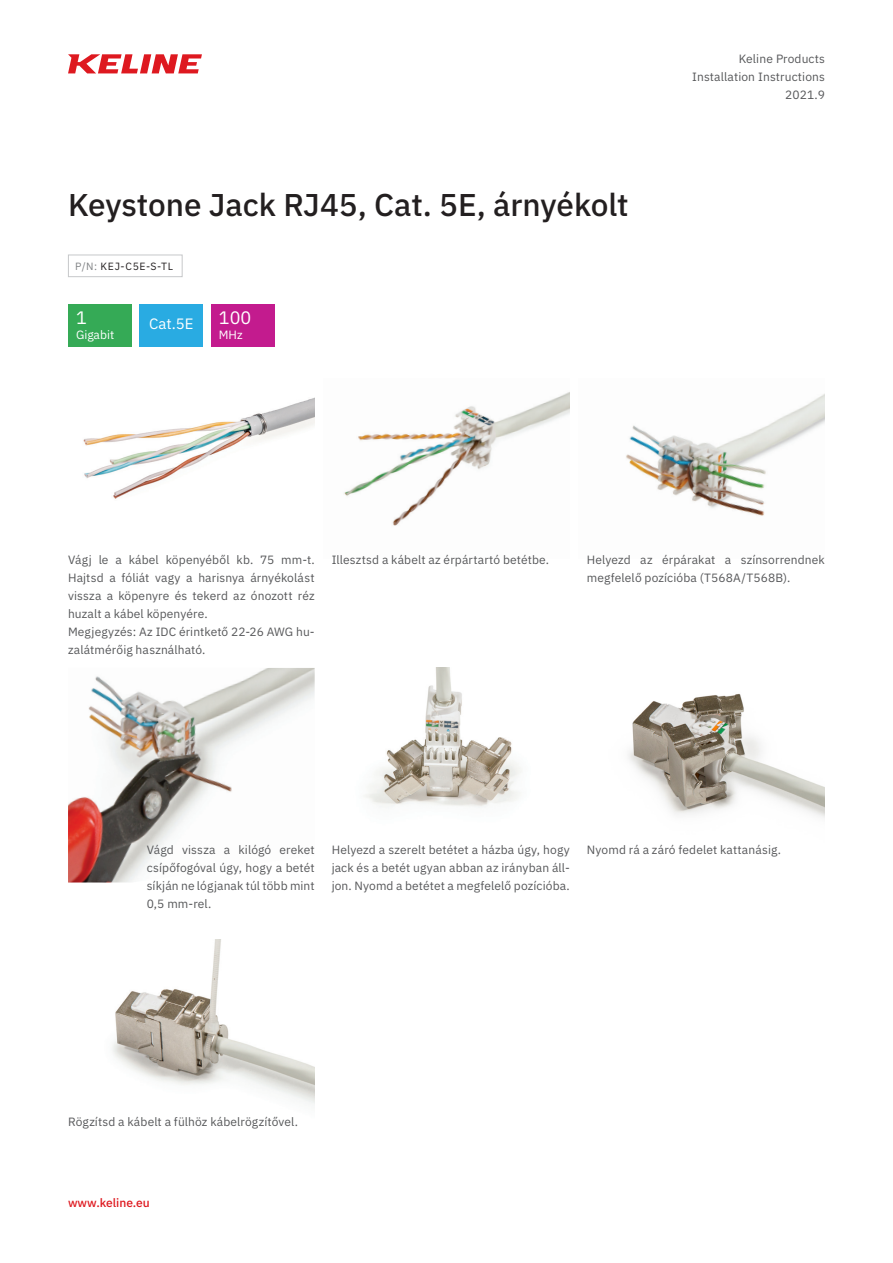
<style>
.page{position:relative;width:893px;height:1263px;background:#fff}
.page>*{position:absolute;margin:0;border:0;box-sizing:border-box;transform-origin:0 0}
.t1{font:500 31.5px "IBM Plex Sans";color:#231f20}
.t2{font:18px "IBM Plex Sans";color:#fff}
.t3{font:15px "IBM Plex Sans";color:#fff}
.TXT_8pt{font:12px/18px "IBM Plex Sans";letter-spacing:.01em;color:#57585a;text-align:justify}
.t4{font:500 12px "IBM Plex Sans";color:#de1920}
.t5{font:12px "IBM Plex Sans";color:#fff}
.Product_Code{font:10.5px "IBM Plex Sans";letter-spacing:.065em;color:#231f20}
.s1{color:#808285}
</style>
<div class="page">
<div style="left:68px;top:255px;width:115px;height:22px;border:1px solid #c7c8ca"></div>
<svg style="left:68px;top:54px;width:134px;height:19px"></svg>
<div style="left:68px;top:304px;width:64px;height:42px;background:#35aa56"></div>
<div style="left:139px;top:304px;width:64px;height:42px;background:#29abe2"></div>
<div style="left:211px;top:304px;width:64px;height:42px;background:#c31b8e"></div>
<img style="left:112px;top:940px;width:203px;height:164px">
<img style="left:626px;top:393px;width:199px;height:123px">
<img style="left:83px;top:397px;width:232px;height:102px">
<img style="left:344px;top:392px;width:226px;height:134px">
<img style="left:628px;top:693px;width:197px;height:125px">
<img style="left:68px;top:668px;width:247px;height:214px">
<img style="left:365px;top:668px;width:156px;height:140px">
<h1 class="t1" style="left:68px;top:180px;width:562px">Keystone Jack RJ45, Cat. 5E, árnyékolt</h1>
<p class="Product_Code" style="left:75px;top:258px;width:100px"><span class="s1">P/N:</span> KEJ-C5E-S-TL</p>
<p class="t2" style="left:76px;top:304px;width:12px">1</p>
<p class="t5" style="left:76px;top:326px;width:40px">Gigabit</p>
<p class="t3" style="left:149px;top:313px;width:46px">Cat.5E</p>
<p class="t2" style="left:219px;top:304px;width:34px">100</p>
<p class="t5" style="left:219px;top:326px;width:25px">MHz</p>
<p class="TXT_8pt" style="left:739px;top:49px;width:88px">Keline Products</p>
<p class="TXT_8pt" style="left:692px;top:67px;width:134px">Installation Instructions</p>
<p class="TXT_8pt" style="left:785px;top:85px;width:41px">2021.9</p>
<p class="TXT_8pt" style="left:68px;top:549px;width:248px">Vágj le a kábel köpenyéből kb. 75 mm-t.<br>Hajtsd a fóliát vagy a harisnya árnyékolást vissza a köpenyre és tekerd az ónozott réz huzalt a kábel köpenyére.</p>
<p class="TXT_8pt" style="left:68px;top:621px;width:248px">Megjegyzés: Az IDC érintkető 22-26 AWG hu&shy;zalátmérőig használható.</p>
<p class="TXT_8pt" style="left:332px;top:549px;width:219px">Illesztsd a kábelt az érpártartó betétbe.</p>
<p class="TXT_8pt" style="left:587px;top:549px;width:240px">Helyezd az érpárakat a színsorrendnek megfelelő pozícióba (T568A/T568B).</p>
<p class="TXT_8pt" style="left:147px;top:839px;width:169px">Vágd vissza a kilógó ereket csípőfogóval úgy, hogy a betét síkján ne lógjanak túl több mint</p>
<p class="TXT_8pt" style="left:147px;top:893px;width:66px">0,5 mm-rel.</p>
<p class="TXT_8pt" style="left:332px;top:839px;width:240px">Helyezd a szerelt betétet a házba úgy, hogy jack és a betét ugyan abban az irányban áll&shy;jon. Nyomd a betétet a megfelelő pozícióba.</p>
<p class="TXT_8pt" style="left:587px;top:839px;width:196px">Nyomd rá a záró fedelet kattanásig.</p>
<p class="TXT_8pt" style="left:68px;top:1111px;width:232px">Rögzítsd a kábelt a fülhöz kábelrögzítővel.</p>
<p class="t4" style="left:68px;top:1193px;width:83px">www.keline.eu</p>
</div>
